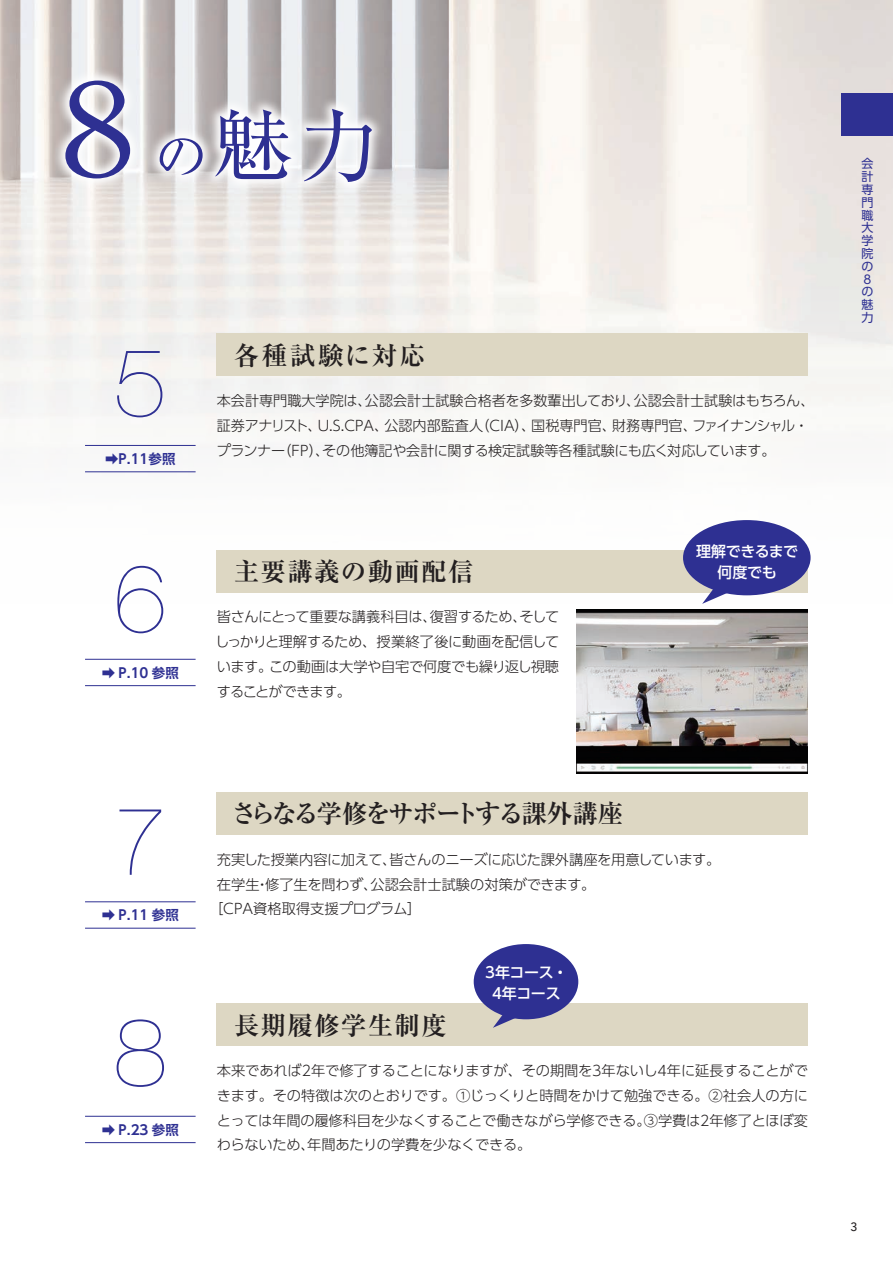
<style>
.page{position:relative;width:893px;height:1263px;background:#fff}
.page>*{position:absolute;margin:0;border:0;box-sizing:border-box;transform-origin:0 0}
.t1{font:127.5px "Ryumin Pr 6 N";color:#2e3092}
.t2{font:200 96px "Helvetica Neue";color:#2e3092}
.t3{font:79.5px "Ryumin Pr 6 N";color:#2e3092}
.t4{font:700 25.5px "Ryumin Pr 6 N";letter-spacing:.05em;color:#231f20}
.t5{font:700 25.5px "Ryumin Pr 6 N";letter-spacing:-.095em;color:#231f20}
.t6{font:700 25.5px "Ryumin Pr 6 N";letter-spacing:.1em;color:#231f20}
.t7{font:500 15px/21px "UD Shin Go Pr 6 N";letter-spacing:-.02em;color:#fff;text-align:center}
.t8{font:300 14.25px/24.9px "UD Shin Go Pr 6 N";letter-spacing:-.015em;color:#231f20;text-align:justify}
.t9{font:700 13.5px "UD Shin Go Pr 6 N De";color:#2e3092}
.t10{font:12px/12.9px "UD Shin Go Pr 6 N";color:#2e3092}
.t11{font:500 12px "Avenir Next LT Pro";color:#231f20}
.s1{font-size:54px}
</style>
<div class="page">
<img style="left:0;top:0;width:893px;height:596px">
<div style="left:217px;top:550px;width:591px;height:42px;background:#ddd7c3"></div>
<img style="left:576px;top:609px;width:232px;height:164px">
<hr style="left:85px;top:685px;width:111px;height:1px;background:#2e3092">
<hr style="left:85px;top:659px;width:111px;height:1px;background:#2e3092">
<div style="left:842px;top:94px;width:51px;height:42px;background:#2e3092"></div>
<svg style="left:52px;top:67px;width:333px;height:128px"></svg>
<div style="left:217px;top:334px;width:591px;height:42px;background:#ddd7c3"></div>
<hr style="left:85px;top:472px;width:111px;height:1px;background:#2e3092">
<hr style="left:85px;top:445px;width:111px;height:1px;background:#2e3092">
<div style="left:217px;top:792px;width:591px;height:43px;background:#ddd7c3"></div>
<hr style="left:85px;top:928px;width:111px;height:1px;background:#2e3092">
<hr style="left:85px;top:901px;width:111px;height:1px;background:#2e3092">
<div style="left:217px;top:1003px;width:591px;height:43px;background:#ddd7c3"></div>
<hr style="left:85px;top:1142px;width:111px;height:1px;background:#2e3092">
<hr style="left:85px;top:1116px;width:111px;height:1px;background:#2e3092">
<div style="left:683px;top:520px;width:128px;height:75px;background:#2e3092;border-radius:50%"></div>
<svg style="left:702px;top:588px;width:26px;height:16px"></svg>
<div style="left:474px;top:944px;width:104px;height:75px;background:#2e3092;border-radius:50%"></div>
<svg style="left:493px;top:1012px;width:25px;height:16px"></svg>
<h1 class="t1" style="left:34px;top:28px;width:129px">８</h1>
<h3 class="t3" style="left:154px;top:84px;width:228px"><span class="s1">の</span>魅力</h3>
<h2 class="t2" style="left:114px;top:308px;width:55px">5</h2>
<p class="t9" style="left:105px;top:448px;width:72px">➡P.11参照</p>
<h2 class="t2" style="left:114px;top:524px;width:55px">6</h2>
<p class="t9" style="left:102px;top:661px;width:79px">➡ P.10 参照</p>
<h3 class="t6" style="left:234px;top:335px;width:193px">各種試験に対応</h3>
<p class="t8" style="left:217px;top:387px;width:599px;text-align:left">本会計専門職大学院は、公認会計士試験合格者を多数輩出しており、公認会計士試験はもちろん、証券アナリスト、U.S.CPA、公認内部監査人（CIA）、国税専門官、財務専門官、ファイナンシャル・プランナー（FP）、その他簿記や会計に関する検定試験等各種試験にも広く対応しています。</p>
<h3 class="t4" style="left:234px;top:551px;width:241px">主要講義の動画配信</h3>
<p class="t8" style="left:215px;top:604px;width:346px">皆さんにとって重要な講義科目は、復習するため、そしてしっかりと理解するため、授業終了後に動画を配信しています。この動画は大学や自宅で何度でも繰り返し視聴することができます。</p>
<p class="t7" style="left:696px;top:540px;width:104px">理解できるまで何度でも</p>
<h2 class="t2" style="left:114px;top:766px;width:55px">7</h2>
<p class="t9" style="left:102px;top:904px;width:79px">➡ P.11 参照</p>
<h2 class="t2" style="left:114px;top:977px;width:55px">8</h2>
<p class="t9" style="left:102px;top:1118px;width:79px">➡ P.23 参照</p>
<h3 class="t5" style="left:231px;top:794px;width:394px">さらなる学修をサポートする課外講座</h3>
<p class="t8" style="left:217px;top:846px;width:505px">充実した授業内容に加えて、皆さんのニーズに応じた課外講座を用意しています。</p>
<p class="t8" style="left:217px;top:871px;width:380px">在学生・修了生を問わず、公認会計士試験の対策ができます。</p>
<p class="t8" style="left:209px;top:896px;width:214px">［CPA資格取得支援プログラム］</p>
<p class="t7" style="left:485px;top:961px;width:84px">3年コース・<br>4年コース</p>
<h3 class="t4" style="left:234px;top:1005px;width:214px">長期履修学生制度</h3>
<p class="t8" style="left:217px;top:1057px;width:593px">本来であれば2年で修了することになりますが、その期間を3年ないし4年に延長することができます。その特徴は次のとおりです。①じっくりと時間をかけて勉強できる。②社会人の方にとっては年間の履修科目を少なくすることで働きながら学修できる。③学費は2年修了とほぼ変わらないため、年間あたりの学費を少なくできる。</p>
<p class="t10" style="left:861px;top:157px;width:13px">会計専門職大学院の<br>8の魅力</p>
<p class="t11" style="left:850px;top:1219px;width:9px">3</p>
</div>
